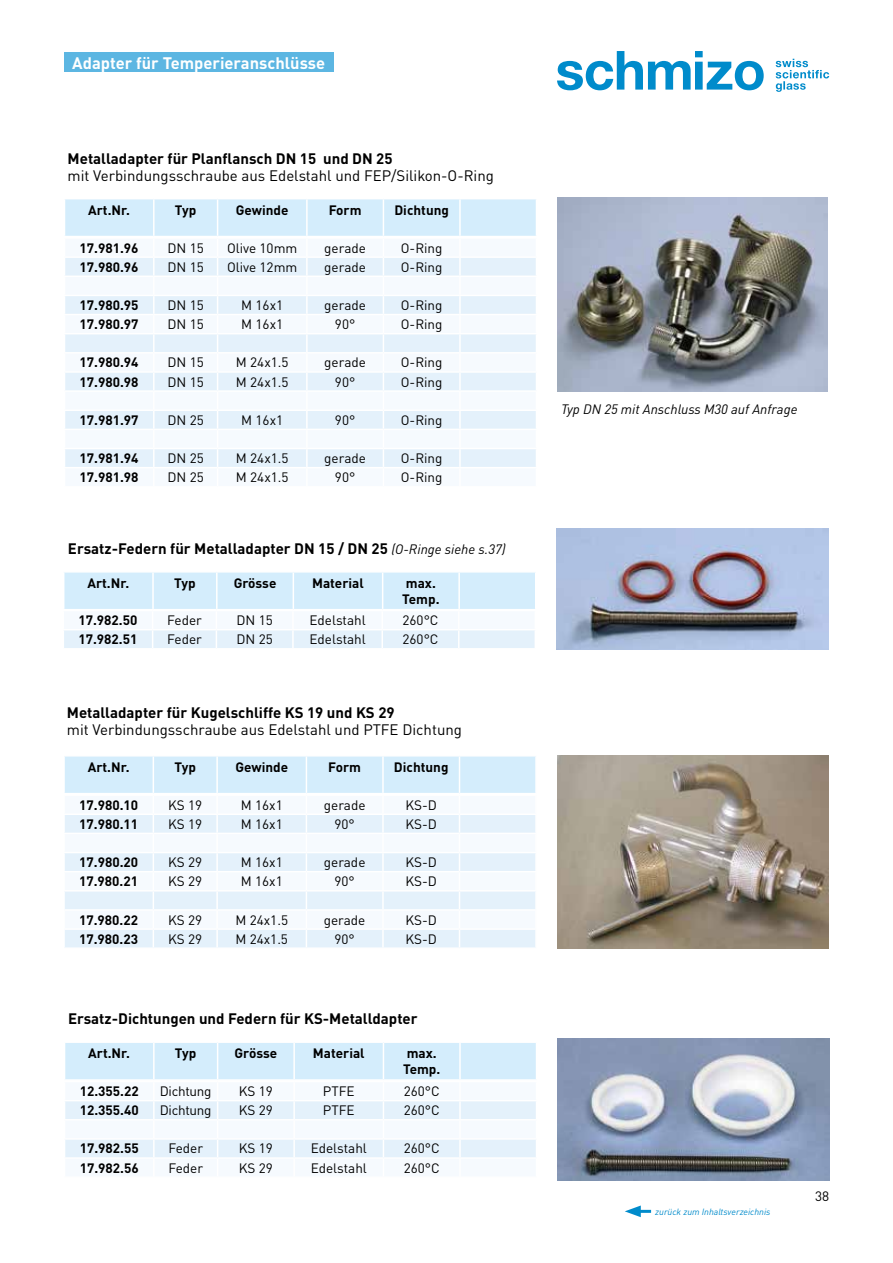
<style>
.page{position:relative;width:893px;height:1263px;background:#fff}
.page>*{position:absolute;margin:0;border:0;box-sizing:border-box;transform-origin:0 0}
.t1{font:700 16.5px "DINOT";color:#fff}
.t2{font:700 15px "DINOT";color:#000}
.t3{font:15px "DINOT";color:#000}
.t4{font:13.5px "DINOT";color:#000}
.t5{font:700 13.5px/15.6px "DINOT";color:#000}
.t6{font:italic 13.5px "DINOT";color:#000}
.t7{font:13.5px "DINOT";letter-spacing:-.02em;color:#000}
.t8{font:italic 9px "DINOT";color:#008bcb}
.s1{font-weight:400;font-style:italic;font-size:13.5px}
</style>
<div class="page">
<svg style="left:776px;top:59px;width:53px;height:33px"></svg>
<svg style="left:557px;top:51px;width:207px;height:39px"></svg>
<img style="left:557px;top:198px;width:271px;height:194px">
<img style="left:557px;top:528px;width:271px;height:121px">
<img style="left:557px;top:755px;width:271px;height:193px">
<img style="left:557px;top:1039px;width:273px;height:141px">
<svg style="left:64px;top:572px;width:471px;height:76px"></svg>
<div style="left:64px;top:52px;width:270px;height:20px;background:#5cb6e2"></div>
<svg style="left:65px;top:199px;width:471px;height:268px"></svg>
<svg style="left:65px;top:1042px;width:471px;height:115px"></svg>
<svg style="left:64px;top:756px;width:472px;height:191px"></svg>
<hr style="left:635px;top:1210px;width:16px;height:3px;background:#008bcb">
<svg style="left:625px;top:1205px;width:16px;height:12px"></svg>
<p class="t1" style="left:72px;top:52px;width:254px">Adapter für Temperieranschlüsse</p>
<p class="t2" style="left:68px;top:148px;width:326px">Metalladapter für Planflansch DN 15 und DN 25</p>
<p class="t3" style="left:68px;top:166px;width:428px">mit Verbindungsschraube aus Edelstahl und FEP/Silikon-O-Ring</p>
<p class="t5" style="left:88px;top:202px;width:43px">Art.Nr.</p>
<p class="t5" style="left:175px;top:202px;width:23px">Typ</p>
<p class="t5" style="left:236px;top:202px;width:54px">Gewinde</p>
<p class="t5" style="left:329px;top:202px;width:34px">Form</p>
<p class="t5" style="left:394px;top:202px;width:56px">Dichtung</p>
<p class="t5" style="left:80px;top:239px;width:61px">17.981.96</p>
<p class="t4" style="left:167px;top:239px;width:38px">DN 15</p>
<p class="t4" style="left:227px;top:239px;width:72px">Olive 10mm</p>
<p class="t4" style="left:324px;top:239px;width:43px">gerade</p>
<p class="t4" style="left:401px;top:239px;width:43px">O-Ring</p>
<p class="t5" style="left:80px;top:259px;width:61px">17.980.96</p>
<p class="t4" style="left:167px;top:258px;width:38px">DN 15</p>
<p class="t4" style="left:227px;top:258px;width:72px">Olive 12mm</p>
<p class="t4" style="left:324px;top:258px;width:43px">gerade</p>
<p class="t4" style="left:401px;top:258px;width:43px">O-Ring</p>
<p class="t5" style="left:80px;top:297px;width:61px">17.980.95</p>
<p class="t4" style="left:167px;top:297px;width:38px">DN 15</p>
<p class="t4" style="left:241px;top:297px;width:43px">M 16x1</p>
<p class="t4" style="left:324px;top:297px;width:43px">gerade</p>
<p class="t4" style="left:401px;top:297px;width:43px">O-Ring</p>
<p class="t5" style="left:80px;top:316px;width:61px">17.980.97</p>
<p class="t4" style="left:167px;top:316px;width:38px">DN 15</p>
<p class="t4" style="left:241px;top:316px;width:43px">M 16x1</p>
<p class="t4" style="left:335px;top:316px;width:22px">90°</p>
<p class="t4" style="left:401px;top:316px;width:43px">O-Ring</p>
<p class="t5" style="left:80px;top:354px;width:61px">17.980.94</p>
<p class="t4" style="left:167px;top:354px;width:38px">DN 15</p>
<p class="t4" style="left:236px;top:354px;width:54px">M 24x1.5</p>
<p class="t4" style="left:324px;top:354px;width:43px">gerade</p>
<p class="t4" style="left:401px;top:354px;width:43px">O-Ring</p>
<p class="t5" style="left:80px;top:373px;width:61px">17.980.98</p>
<p class="t4" style="left:167px;top:373px;width:38px">DN 15</p>
<p class="t4" style="left:236px;top:373px;width:54px">M 24x1.5</p>
<p class="t4" style="left:335px;top:373px;width:22px">90°</p>
<p class="t4" style="left:401px;top:373px;width:43px">O-Ring</p>
<p class="t5" style="left:80px;top:412px;width:61px">17.981.97</p>
<p class="t4" style="left:167px;top:411px;width:38px">DN 25</p>
<p class="t4" style="left:241px;top:411px;width:43px">M 16x1</p>
<p class="t4" style="left:335px;top:411px;width:22px">90°</p>
<p class="t4" style="left:401px;top:411px;width:43px">O-Ring</p>
<p class="t5" style="left:80px;top:450px;width:61px">17.981.94</p>
<p class="t4" style="left:167px;top:450px;width:38px">DN 25</p>
<p class="t4" style="left:236px;top:450px;width:54px">M 24x1.5</p>
<p class="t4" style="left:324px;top:450px;width:43px">gerade</p>
<p class="t4" style="left:401px;top:450px;width:43px">O-Ring</p>
<p class="t5" style="left:80px;top:469px;width:61px">17.981.98</p>
<p class="t4" style="left:167px;top:469px;width:38px">DN 25</p>
<p class="t4" style="left:236px;top:469px;width:54px">M 24x1.5</p>
<p class="t4" style="left:335px;top:469px;width:22px">90°</p>
<p class="t4" style="left:401px;top:469px;width:43px">O-Ring</p>
<p class="t2" style="left:68px;top:539px;width:439px">Ersatz-Federn für Metalladapter DN 15 / DN 25 <span class="s1">(O-Ringe siehe s.37)</span></p>
<p class="t5" style="left:87px;top:575px;width:43px">Art.Nr.</p>
<p class="t5" style="left:174px;top:575px;width:23px">Typ</p>
<p class="t5" style="left:234px;top:575px;width:44px">Grösse</p>
<p class="t5" style="left:312px;top:575px;width:53px">Material</p>
<p class="t5" style="left:402px;top:575px;width:39px">max.<br>Temp.</p>
<p class="t5" style="left:78px;top:612px;width:61px">17.982.50</p>
<p class="t4" style="left:167px;top:612px;width:36px">Feder</p>
<p class="t4" style="left:236px;top:612px;width:38px">DN 15</p>
<p class="t4" style="left:309px;top:612px;width:58px">Edelstahl</p>
<p class="t4" style="left:403px;top:612px;width:37px">260°C</p>
<p class="t5" style="left:78px;top:631px;width:61px">17.982.51</p>
<p class="t4" style="left:167px;top:631px;width:36px">Feder</p>
<p class="t4" style="left:236px;top:631px;width:38px">DN 25</p>
<p class="t4" style="left:309px;top:631px;width:58px">Edelstahl</p>
<p class="t4" style="left:403px;top:631px;width:37px">260°C</p>
<p class="t2" style="left:67px;top:703px;width:329px">Metalladapter für Kugelschliffe KS 19 und KS 29</p>
<p class="t3" style="left:67px;top:720px;width:397px">mit Verbindungsschraube aus Edelstahl und PTFE Dichtung</p>
<p class="t5" style="left:88px;top:759px;width:43px">Art.Nr.</p>
<p class="t5" style="left:174px;top:759px;width:23px">Typ</p>
<p class="t5" style="left:235px;top:759px;width:54px">Gewinde</p>
<p class="t5" style="left:328px;top:759px;width:34px">Form</p>
<p class="t5" style="left:394px;top:759px;width:56px">Dichtung</p>
<p class="t5" style="left:79px;top:797px;width:61px">17.980.10</p>
<p class="t4" style="left:168px;top:796px;width:36px">KS 19</p>
<p class="t4" style="left:241px;top:796px;width:43px">M 16x1</p>
<p class="t4" style="left:324px;top:796px;width:43px">gerade</p>
<p class="t4" style="left:405px;top:796px;width:33px">KS-D</p>
<p class="t5" style="left:79px;top:816px;width:61px">17.980.11</p>
<p class="t4" style="left:168px;top:815px;width:36px">KS 19</p>
<p class="t4" style="left:241px;top:815px;width:43px">M 16x1</p>
<p class="t4" style="left:334px;top:815px;width:22px">90°</p>
<p class="t4" style="left:405px;top:815px;width:33px">KS-D</p>
<p class="t5" style="left:79px;top:854px;width:61px">17.980.20</p>
<p class="t4" style="left:168px;top:854px;width:36px">KS 29</p>
<p class="t4" style="left:241px;top:854px;width:43px">M 16x1</p>
<p class="t4" style="left:324px;top:854px;width:43px">gerade</p>
<p class="t4" style="left:405px;top:854px;width:33px">KS-D</p>
<p class="t5" style="left:79px;top:873px;width:61px">17.980.21</p>
<p class="t4" style="left:168px;top:873px;width:36px">KS 29</p>
<p class="t4" style="left:241px;top:873px;width:43px">M 16x1</p>
<p class="t4" style="left:334px;top:873px;width:22px">90°</p>
<p class="t4" style="left:405px;top:873px;width:33px">KS-D</p>
<p class="t5" style="left:79px;top:911px;width:61px">17.980.22</p>
<p class="t4" style="left:168px;top:911px;width:36px">KS 29</p>
<p class="t4" style="left:235px;top:911px;width:54px">M 24x1.5</p>
<p class="t4" style="left:324px;top:911px;width:43px">gerade</p>
<p class="t4" style="left:405px;top:911px;width:33px">KS-D</p>
<p class="t5" style="left:79px;top:930px;width:61px">17.980.23</p>
<p class="t4" style="left:168px;top:930px;width:36px">KS 29</p>
<p class="t4" style="left:235px;top:930px;width:54px">M 24x1.5</p>
<p class="t4" style="left:334px;top:930px;width:22px">90°</p>
<p class="t4" style="left:405px;top:930px;width:33px">KS-D</p>
<p class="t2" style="left:68px;top:1009px;width:351px">Ersatz-Dichtungen und Federn für KS-Metalldapter</p>
<p class="t5" style="left:88px;top:1045px;width:43px">Art.Nr.</p>
<p class="t5" style="left:175px;top:1045px;width:23px">Typ</p>
<p class="t5" style="left:235px;top:1045px;width:44px">Grösse</p>
<p class="t5" style="left:313px;top:1045px;width:53px">Material</p>
<p class="t5" style="left:403px;top:1045px;width:39px">max.<br>Temp.</p>
<p class="t5" style="left:80px;top:1083px;width:61px">12.355.22</p>
<p class="t7" style="left:160px;top:1083px;width:53px">Dichtung</p>
<p class="t4" style="left:239px;top:1083px;width:36px">KS 19</p>
<p class="t4" style="left:323px;top:1083px;width:33px">PTFE</p>
<p class="t4" style="left:404px;top:1083px;width:37px">260°C</p>
<p class="t5" style="left:80px;top:1102px;width:61px">12.355.40</p>
<p class="t7" style="left:160px;top:1102px;width:53px">Dichtung</p>
<p class="t4" style="left:239px;top:1102px;width:36px">KS 29</p>
<p class="t4" style="left:323px;top:1102px;width:33px">PTFE</p>
<p class="t4" style="left:404px;top:1102px;width:37px">260°C</p>
<p class="t5" style="left:80px;top:1140px;width:61px">17.982.55</p>
<p class="t4" style="left:168px;top:1140px;width:36px">Feder</p>
<p class="t4" style="left:239px;top:1140px;width:36px">KS 19</p>
<p class="t4" style="left:311px;top:1140px;width:58px">Edelstahl</p>
<p class="t4" style="left:404px;top:1140px;width:37px">260°C</p>
<p class="t5" style="left:80px;top:1159px;width:61px">17.982.56</p>
<p class="t4" style="left:168px;top:1159px;width:36px">Feder</p>
<p class="t4" style="left:239px;top:1159px;width:36px">KS 29</p>
<p class="t4" style="left:311px;top:1159px;width:58px">Edelstahl</p>
<p class="t4" style="left:404px;top:1159px;width:37px">260°C</p>
<p class="t6" style="left:561px;top:401px;width:238px">Typ DN 25 mit Anschluss M30 auf Anfrage</p>
<p class="t8" style="left:655px;top:1206px;width:117px">zurück zum Inhaltsverzeichnis</p>
<p class="t4" style="left:815px;top:1188px;width:16px">38</p>
</div>
